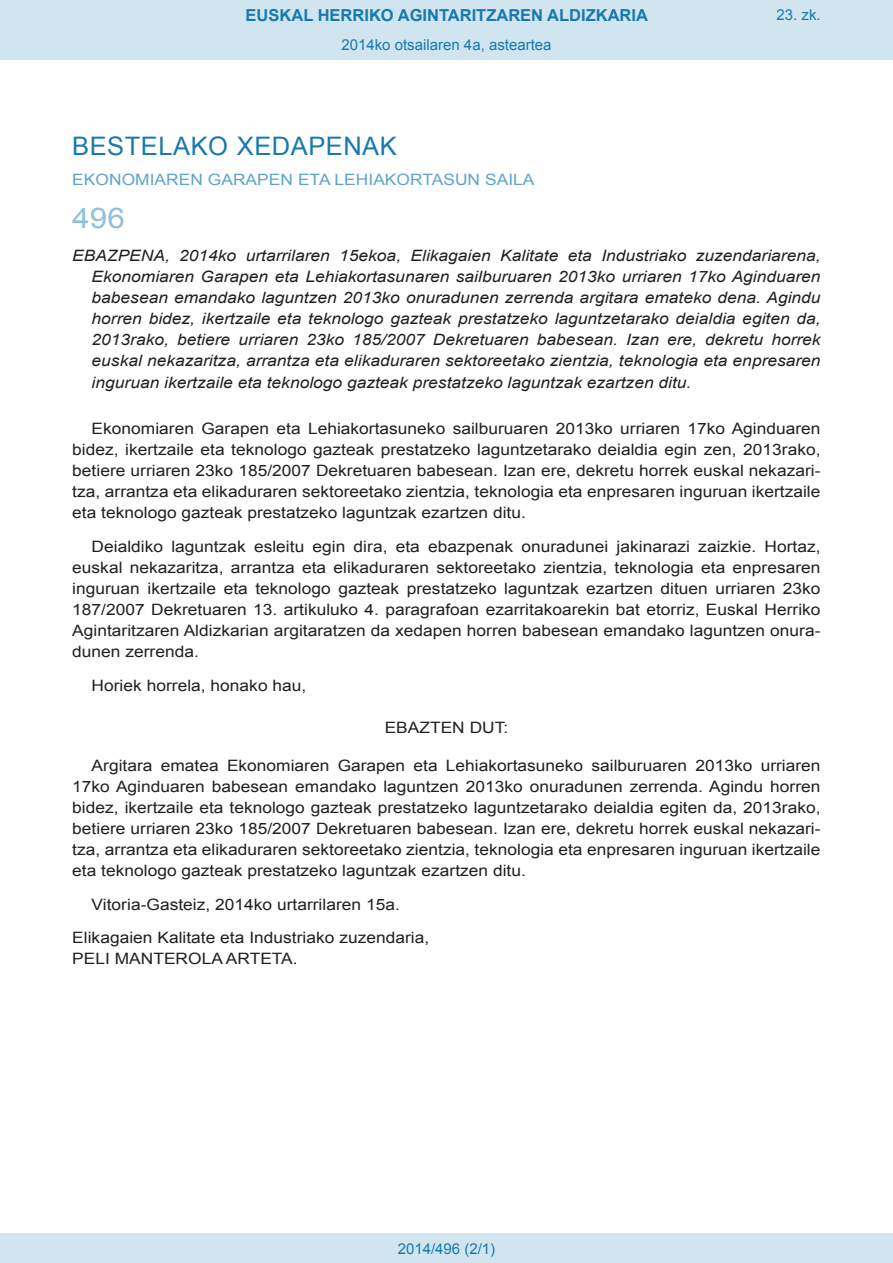
<style>
.page{position:relative;width:893px;height:1263px;background:#fff}
.page>*{position:absolute;margin:0;border:0;box-sizing:border-box;transform-origin:0 0}
.BOPVOrden{font:28.5px "Arial";color:#90c0db;scale:1.11 1}
.BOPVSeccion{font:25.5px "Arial";letter-spacing:.02em;color:#1879ad}
.t1{font:700 16.5px "Arial";color:#1879ad}
.BOPVDetalle{font:15.6px/21px "Arial";color:#231f20;text-align:justify;scale:1.11 1}
.BOPVTitulo{font:italic 15.6px/21px "Arial";color:#231f20;text-align:justify;scale:1.11 1}
.BOPVFirmaPuesto{font:15.6px "Arial";color:#231f20;scale:1.11 1}
.BOPVOrganismo{font:15.6px "Arial";letter-spacing:.005em;color:#5ea4ca;scale:1.11 1}
.BOPVFirmaLugFec{font:15.6px "Arial";color:#231f20;scale:1.11 1}
.BOPVFirmaNombre{font:15.6px "Arial";color:#231f20;scale:1.11 1}
.BOPVClave{font:15.6px "Arial";color:#231f20;scale:1.11 1}
.Paginacion_Centro{font:15px "Arial";color:#1879ad}
</style>
<div class="page">
<div style="left:0;top:0;width:893px;height:60px;background:#d0e5f0"></div>
<div style="left:0;top:1233px;width:893px;height:30px;background:#d0e5f0"></div>
<p class="t1" style="left:246px;top:4px;width:404px">EUSKAL HERRIKO AGINTARITZAREN ALDIZKARIA</p>
<p class="Paginacion_Centro" style="left:341px;top:35px;width:212px">2014ko otsailaren 4a, asteartea</p>
<p class="Paginacion_Centro" style="left:776px;top:5px;width:46px">23. zk.</p>
<p class="BOPVSeccion" style="left:72px;top:129px;width:326px">BESTELAKO XEDAPENAK</p>
<p class="BOPVOrganismo" style="left:72px;top:169px;width:418px">EKONOMIAREN GARAPEN ETA LEHIAKORTASUN SAILA</p>
<p class="BOPVOrden" style="left:72px;top:199px;width:49px">496</p>
<p class="BOPVTitulo" style="left:92px;top:246px;width:658px;text-indent:-19px">EBAZPENA, 2014ko urtarrilaren 15ekoa, Elikagaien Kalitate eta Industriako zuzendariarena, Ekonomiaren Garapen eta Lehiakortasunaren sailburuaren 2013ko urriaren 17ko Aginduaren babesean emandako laguntzen 2013ko onuradunen zerrenda argitara emateko dena. Agindu horren bidez, ikertzaile eta teknologo gazteak prestatzeko laguntzetarako deialdia egiten da, 2013rako, betiere urriaren 23ko 185/2007 Dekretuaren babesean. Izan ere, dekretu horrek euskal nekazaritza, arrantza eta elikaduraren sektoreetako zientzia, teknologia eta enpresaren inguruan ikertzaile eta teknologo gazteak prestatzeko laguntzak ezartzen ditu.</p>
<p class="BOPVDetalle" style="left:72px;top:418px;width:676px;text-indent:19px">Ekonomiaren Garapen eta Lehiakortasuneko sailburuaren 2013ko urriaren 17ko Aginduaren bidez, ikertzaile eta teknologo gazteak prestatzeko laguntzetarako deialdia egin zen, 2013rako, betiere urriaren 23ko 185/2007 Dekretuaren babesean. Izan ere, dekretu horrek euskal nekazari&shy;tza, arrantza eta elikaduraren sektoreetako zientzia, teknologia eta enpresaren inguruan ikertzaile eta teknologo gazteak prestatzeko laguntzak ezartzen ditu.</p>
<p class="BOPVDetalle" style="left:72px;top:536px;width:676px;text-indent:19px">Deialdiko laguntzak esleitu egin dira, eta ebazpenak onuradunei jakinarazi zaizkie. Hortaz, euskal nekazaritza, arrantza eta elikaduraren sektoreetako zientzia, teknologia eta enpresaren inguruan ikertzaile eta teknologo gazteak prestatzeko laguntzak ezartzen dituen urriaren 23ko 187/2007 Dekretuaren 13. artikuluko 4. paragrafoan ezarritakoarekin bat etorriz, Euskal Herriko Agintaritzaren Aldizkarian argitaratzen da xedapen horren babesean emandako laguntzen onura&shy;dunen zerrenda.</p>
<p class="BOPVDetalle" style="left:92px;top:675px;width:195px">Horiek horrela, honako hau,</p>
<p class="BOPVClave" style="left:385px;top:717px;width:113px">EBAZTEN DUT:</p>
<p class="BOPVDetalle" style="left:72px;top:755px;width:676px;text-indent:19px">Argitara ematea Ekonomiaren Garapen eta Lehiakortasuneko sailburuaren 2013ko urriaren 17ko Aginduaren babesean emandako laguntzen 2013ko onuradunen zerrenda. Agindu horren bidez, ikertzaile eta teknologo gazteak prestatzeko laguntzetarako deialdia egiten da, 2013rako, betiere urriaren 23ko 185/2007 Dekretuaren babesean. Izan ere, dekretu horrek euskal nekazari&shy;tza, arrantza eta elikaduraren sektoreetako zientzia, teknologia eta enpresaren inguruan ikertzaile eta teknologo gazteak prestatzeko laguntzak ezartzen ditu.</p>
<p class="BOPVFirmaLugFec" style="left:92px;top:894px;width:279px">Vitoria-Gasteiz, 2014ko urtarrilaren 15a.</p>
<p class="BOPVFirmaPuesto" style="left:72px;top:928px;width:323px">Elikagaien Kalitate eta Industriako zuzendaria,</p>
<p class="BOPVFirmaNombre" style="left:72px;top:949px;width:205px">PELI MANTEROLA ARTETA.</p>
<p class="Paginacion_Centro" style="left:398px;top:1238px;width:99px">2014/496 (2/1)</p>
</div>
